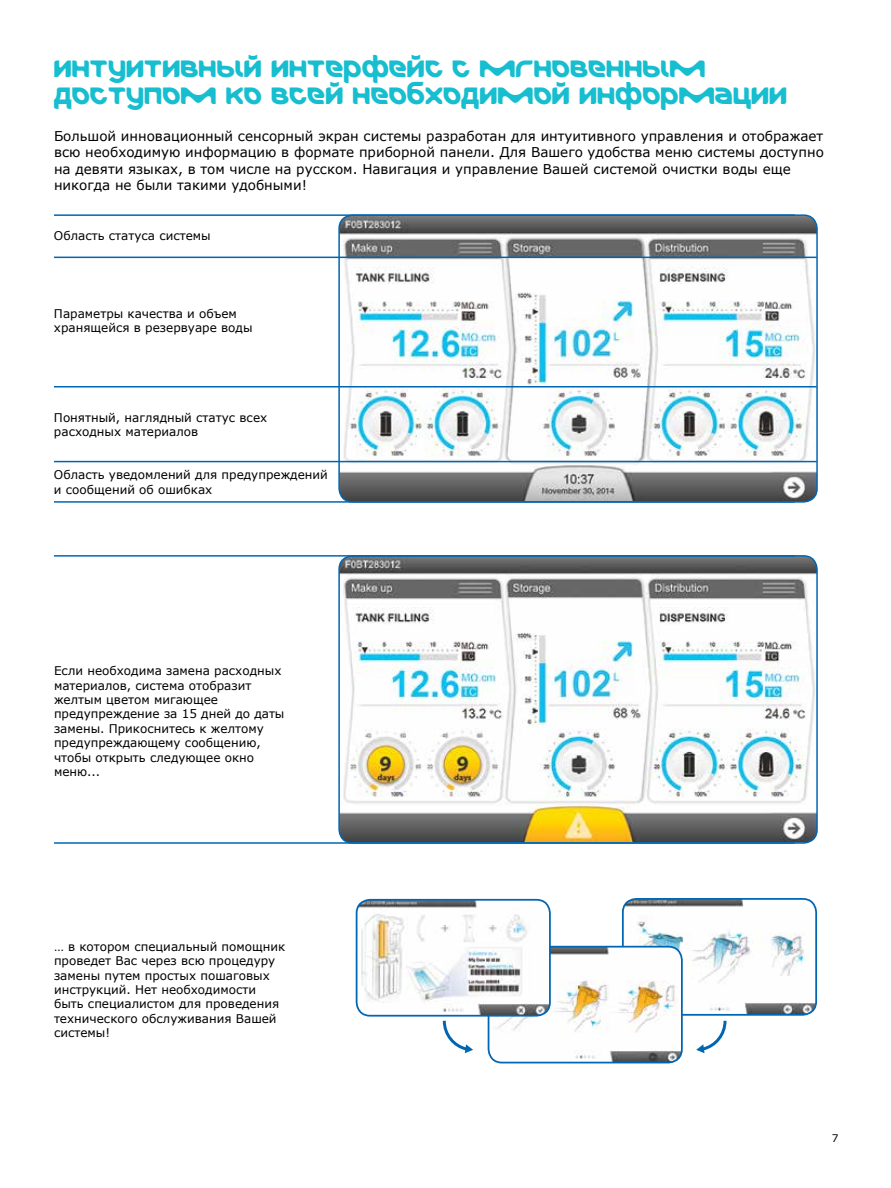
<style>
.page{position:relative;width:891px;height:1188px;background:#fff}
.page>*{position:absolute;margin:0;border:0;box-sizing:border-box;transform-origin:0 0}
.t1{font:24px/27px "Merck";color:#16becf}
.t2{font:13.5px/16.2px "Verdana";color:#000}
.t3{font:12px/14.4px "Verdana";color:#000}
.t4{font:10.5px "Verdana";color:#000}
</style>
<div class="page">
<svg style="left:442px;top:1020px;width:31px;height:33px"></svg>
<svg style="left:696px;top:1020px;width:31px;height:33px"></svg>
<img style="left:341px;top:557px;width:475px;height:284px">
<img style="left:341px;top:217px;width:474px;height:283px">
<img style="left:623px;top:899px;width:192px;height:115px">
<div style="left:622px;top:898px;width:195px;height:118px;border:2px solid #0066b3;border-radius:14px"></div>
<img style="left:489px;top:947px;width:193px;height:116px">
<div style="left:488px;top:946px;width:195px;height:117px;border:2px solid #0066b3;border-radius:14px"></div>
<img style="left:357px;top:900px;width:193px;height:116px">
<div style="left:356px;top:899px;width:195px;height:118px;border:2px solid #0066b3;border-radius:14px"></div>
<hr style="left:54px;top:257px;width:763px;height:1px;background:#0066b3">
<hr style="left:54px;top:386px;width:763px;height:2px;background:#0066b3">
<hr style="left:54px;top:461px;width:763px;height:1px;background:#0066b3">
<hr style="left:54px;top:501px;width:741px;height:2px;background:#0066b3">
<hr style="left:54px;top:214px;width:741px;height:2px;background:#0066b3">
<hr style="left:54px;top:842px;width:741px;height:2px;background:#0066b3">
<hr style="left:54px;top:555px;width:741px;height:2px;background:#0066b3">
<h1 class="t1" style="left:54px;top:52px;width:735px">Интуитивный интерфейс с мгновенным доступом ко всей необходимой информации</h1>
<p class="t2" style="left:54px;top:128px;width:771px">Большой инновационный сенсорный экран системы разработан для интуитивного управления и отображает всю необходимую информацию в формате приборной панели. Для Вашего удобства меню системы доступно на девяти языках, в том числе на русском. Навигация и управление Вашей системой очистки воды еще никогда не были такими удобными!</p>
<p class="t3" style="left:54px;top:228px;width:158px">Область статуса системы</p>
<p class="t3" style="left:54px;top:306px;width:200px">Параметры качества и объем хранящейся в резервуаре воды</p>
<p class="t3" style="left:54px;top:410px;width:215px">Понятный, наглядный статус всех расходных материалов</p>
<p class="t3" style="left:54px;top:467px;width:275px">Область уведомлений для предупреждений и сообщений об ошибках</p>
<p class="t3" style="left:54px;top:664px;width:232px">Если необходима замена расходных материалов, система отобразит желтым цветом мигающее предупреждение за 15 дней до даты замены. Прикоснитесь к желтому предупреждающему сообщению, чтобы открыть следующее окно меню...</p>
<p class="t3" style="left:54px;top:939px;width:233px">… в котором специальный помощник проведет Вас через всю процедуру замены путем простых пошаговых инструкций. Нет необходимости быть специалистом для проведения технического обслуживания Вашей системы!</p>
<p class="t4" style="left:832px;top:1131px;width:8px">7</p>
</div>
